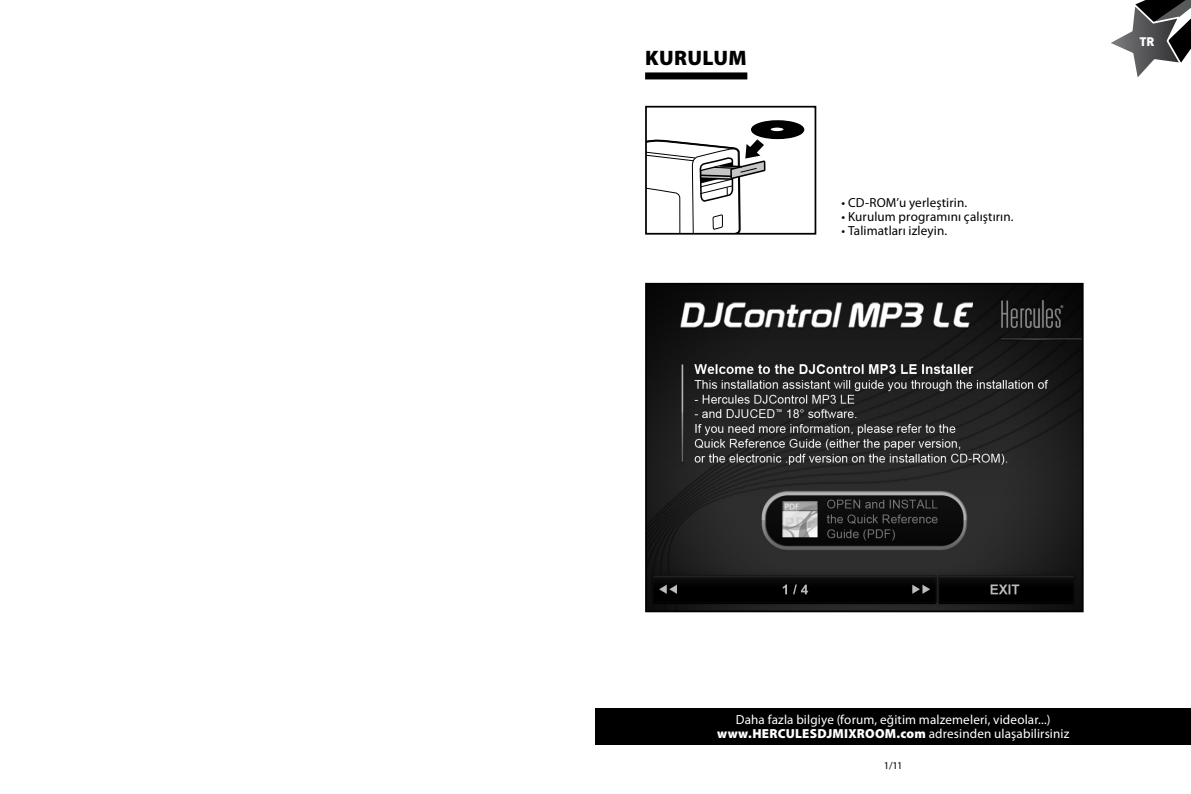
<style>
.page{position:relative;width:1191px;height:794px;background:#fff}
.page>*{position:absolute;margin:0;border:0;box-sizing:border-box;transform-origin:0 0}
.t1{font:900 21px "Myriad Pro";letter-spacing:.02em;color:#000}
.t2{font:13.12px/14px "Myriad Pro";letter-spacing:.01em;color:#fff;text-align:center}
.t3{font:13.12px "Myriad Pro";letter-spacing:.01em;color:#000}
.t4{font:900 12.25px "DIN";color:#fff}
.t5{font:10.5px "Myriad Pro";color:#000}
.s1{font-weight:900}
</style>
<div class="page">
<svg style="left:1111px;top:0;width:80px;height:77px"></svg>
<img style="left:648px;top:286px;width:432px;height:323px">
<div style="left:645px;top:283px;width:438px;height:329px;border:2px solid #000"></div>
<div style="left:752px;top:121px;width:51px;height:17px;background:#000;border-radius:50%"></div>
<div style="left:751px;top:120px;width:53px;height:19px;border:2px solid #000;border-radius:50%"></div>
<svg style="left:770px;top:127px;width:14px;height:5px"></svg>
<div style="left:769px;top:126px;width:16px;height:6px;border:1px solid #000;border-radius:50%"></div>
<svg style="left:648px;top:121px;width:117px;height:111px"></svg>
<div style="left:645px;top:106px;width:171px;height:129px;border:2px solid #000"></div>
<div style="left:595px;top:708px;width:596px;height:36px;background:#000"></div>
<div style="left:645px;top:72px;width:102px;height:7px;background:#000"></div>
<h1 class="t1" style="left:645px;top:46px;width:103px">KURULUM</h1>
<p class="t3" style="left:841px;top:194px;width:127px">• CD-ROM’u yerleştirin.</p>
<p class="t3" style="left:841px;top:208px;width:173px">• Kurulum programını çalıştırın.</p>
<p class="t3" style="left:841px;top:222px;width:107px">• Talimatları izleyin.</p>
<p class="t4" style="left:1139px;top:33px;width:17px">TR</p>
<p class="t2" style="left:717px;top:712px;width:354px">Daha fazla bilgiye (forum, eğitim malzemeleri, videolar...) <span class="s1">www.HERCULESDJMIXROOM.com</span> adresinden ulaşabilirsiniz</p>
<p class="t5" style="left:884px;top:759px;width:20px">1/11</p>
</div>
